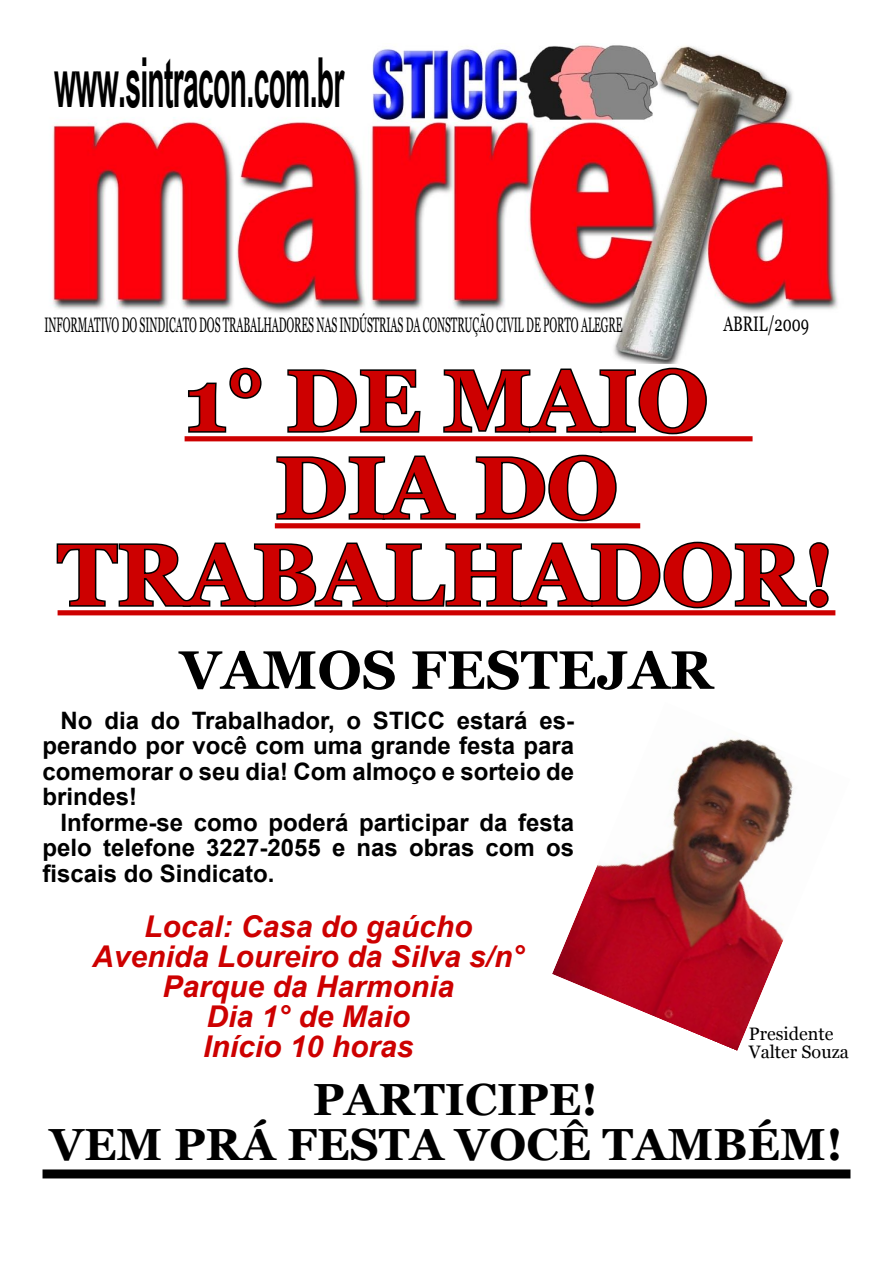
<style>
.page{position:relative;width:893px;height:1263px;background:#fff}
.page>*{position:absolute;margin:0;border:0;box-sizing:border-box;transform-origin:0 0}
.t1{font:700 87px "Georgia";color:#cd0000}
.Título{font:700 69px "Arial Narrow";letter-spacing:-.02em;color:#000;scale:.5 1}
.t2{font:700 54px "Georgia";color:#000}
.t3{font:700 45px "Georgia";color:#000}
.t4{font:italic 700 30px "Arial";color:#cd0000}
.t5{font:700 24px/25.5px "Arial";color:#000;text-align:justify}
.Título-2{font:21px "Georgia";letter-spacing:-.01em;color:#000;scale:.5 1}
.Título-3{font:21px "Georgia";letter-spacing:-.01em;color:#000;scale:.7 1}
.t6{font:18px/18px "Georgia";color:#000}
</style>
<div class="page">
<img style="left:50px;top:45px;width:788px;height:315px">
<div style="left:43px;top:1169px;width:807px;height:9px;background:#000"></div>
<div style="left:185px;top:436px;width:568px;height:5px;background:#cd0000"></div>
<div style="left:275px;top:523px;width:365px;height:5px;background:#cd0000"></div>
<div style="left:58px;top:610px;width:777px;height:5px;background:#cd0000"></div>
<svg style="left:188px;top:367px;width:74px;height:66px"></svg>
<svg style="left:287px;top:369px;width:134px;height:64px"></svg>
<svg style="left:443px;top:360px;width:264px;height:75px"></svg>
<svg style="left:276px;top:455px;width:181px;height:65px"></svg>
<svg style="left:475px;top:454px;width:142px;height:68px"></svg>
<svg style="left:56px;top:541px;width:773px;height:68px"></svg>
<img style="left:552px;top:738px;width:241px;height:313px">
<p class="Título" style="left:54px;top:31px;width:582px">www.sintracon.com.br</p>
<p class="Título-2" style="left:45px;top:313px;width:1157px">INFORMATIVO DO SINDICATO DOS TRABALHADORES NAS INDÚSTRIAS DA CONSTRUÇÃO CIVIL DE PORTO ALEGRE</p>
<p class="Título-3" style="left:723px;top:312px;width:124px">ABRIL/2009</p>
<p class="t1" style="left:185px;top:352px;width:525px">1° DE MAIO</p>
<p class="t1" style="left:275px;top:439px;width:345px">DIA DO</p>
<p class="t1" style="left:58px;top:526px;width:779px">TRABALHADOR!</p>
<p class="t2" style="left:180px;top:639px;width:534px">VAMOS FESTEJAR</p>
<p class="t5" style="left:43px;top:708px;width:533px;text-indent:18px">No dia do Trabalhador, o STICC estará es&shy;perando por você com uma grande festa para comemorar o seu dia! Com almoço e sorteio de brindes!</p>
<p class="t5" style="left:43px;top:810px;width:533px;text-indent:18px">Informe-se como poderá participar da festa pelo telefone 3227-2055 e nas obras com os fiscais do Sindicato.</p>
<p class="t4" style="left:144px;top:907px;width:330px">Local: Casa do gaúcho</p>
<p class="t4" style="left:92px;top:937px;width:434px">Avenida Loureiro da Silva s/n°</p>
<p class="t4" style="left:162px;top:967px;width:293px">Parque da Harmonia</p>
<p class="t4" style="left:206px;top:997px;width:205px">Dia 1° de Maio</p>
<p class="t4" style="left:203px;top:1027px;width:212px">Início 10 horas</p>
<p class="t3" style="left:313px;top:1074px;width:287px">PARTICIPE!</p>
<p class="t3" style="left:50px;top:1119px;width:795px">VEM PRÁ FESTA VOCÊ TAMBÉM!</p>
<p class="t6" style="left:749px;top:1025px;width:102px">Presidente<br>Valter Souza</p>
</div>
